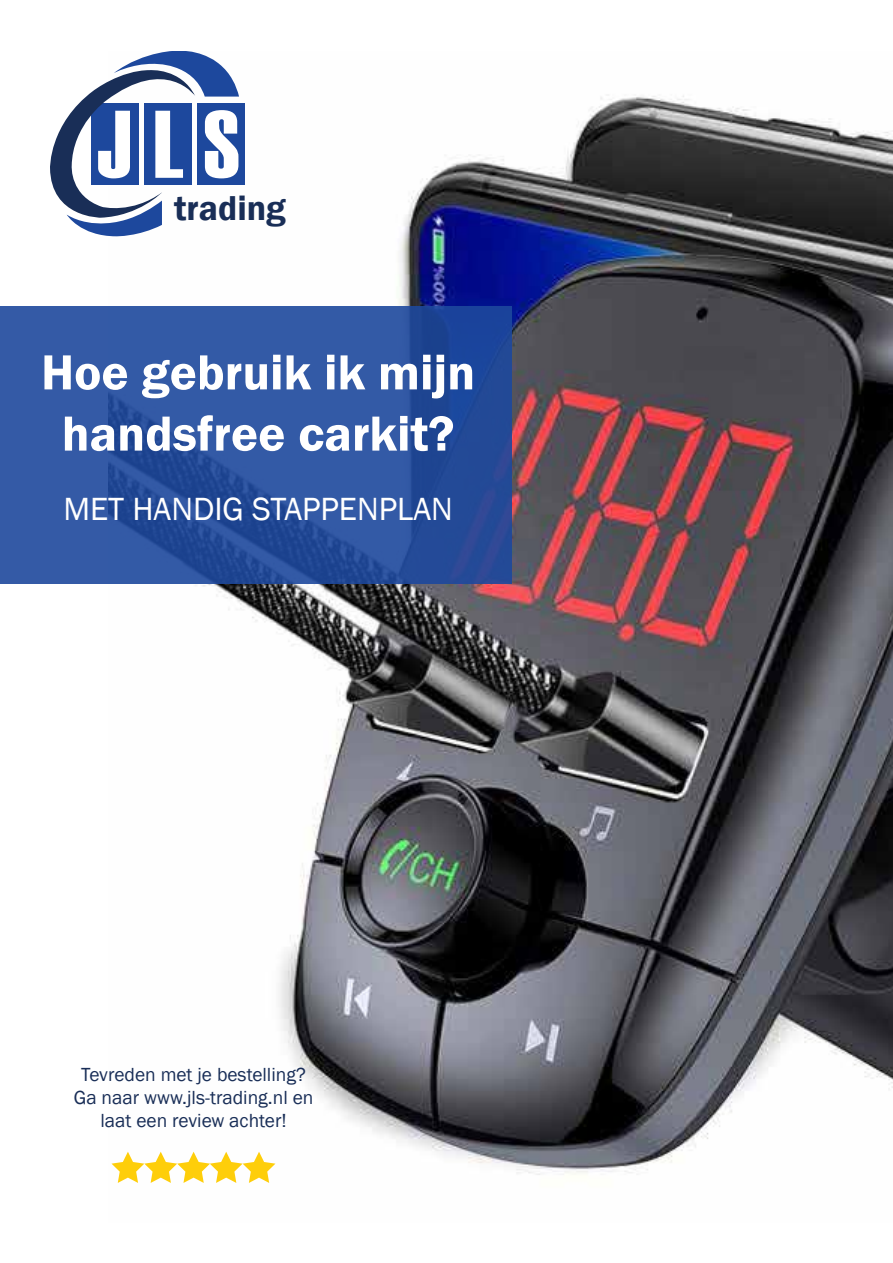
<style>
.page{position:relative;width:893px;height:1263px;background:#fff}
.page>*{position:absolute;margin:0;border:0;box-sizing:border-box;transform-origin:0 0}
.t1{font:95.85px "Haettenschweiler";color:#fff}
.t2{font:600 51px/61.2px "Franklin Gothic";color:#fff;text-align:center}
.t3{font:600 35.55px "Franklin Gothic";color:#192e57}
.t4{font:33px "Franklin Gothic";color:#fff}
.t5{font:19.5px/23.4px "Franklin Gothic";color:#192e57;text-align:center}
</style>
<div class="page">
<img style="left:108px;top:95px;width:784px;height:1080px">
<svg style="left:0;top:306px;width:511px;height:277px;background:#2c539f"></svg>
<svg style="left:112px;top:1152px;width:163px;height:31px"></svg>
<div style="left:197px;top:103px;width:47px;height:82px;background:#1d489d"></div>
<svg style="left:50px;top:51px;width:189px;height:186px"></svg>
<h1 class="t1" style="left:97px;top:89px;width:145px">JLS</h1>
<h3 class="t3" style="left:174px;top:193px;width:113px">trading</h3>
<h2 class="t2" style="left:41px;top:344px;width:436px">Hoe gebruik ik mijn handsfree carkit?</h2>
<h3 class="t4" style="left:63px;top:496px;width:391px">MET HANDIG STAPPENPLAN</h3>
<p class="t5" style="left:74px;top:1063px;width:241px">Tevreden met je bestelling?<br>Ga naar www.jls-trading.nl en laat een review achter!</p>
</div>
